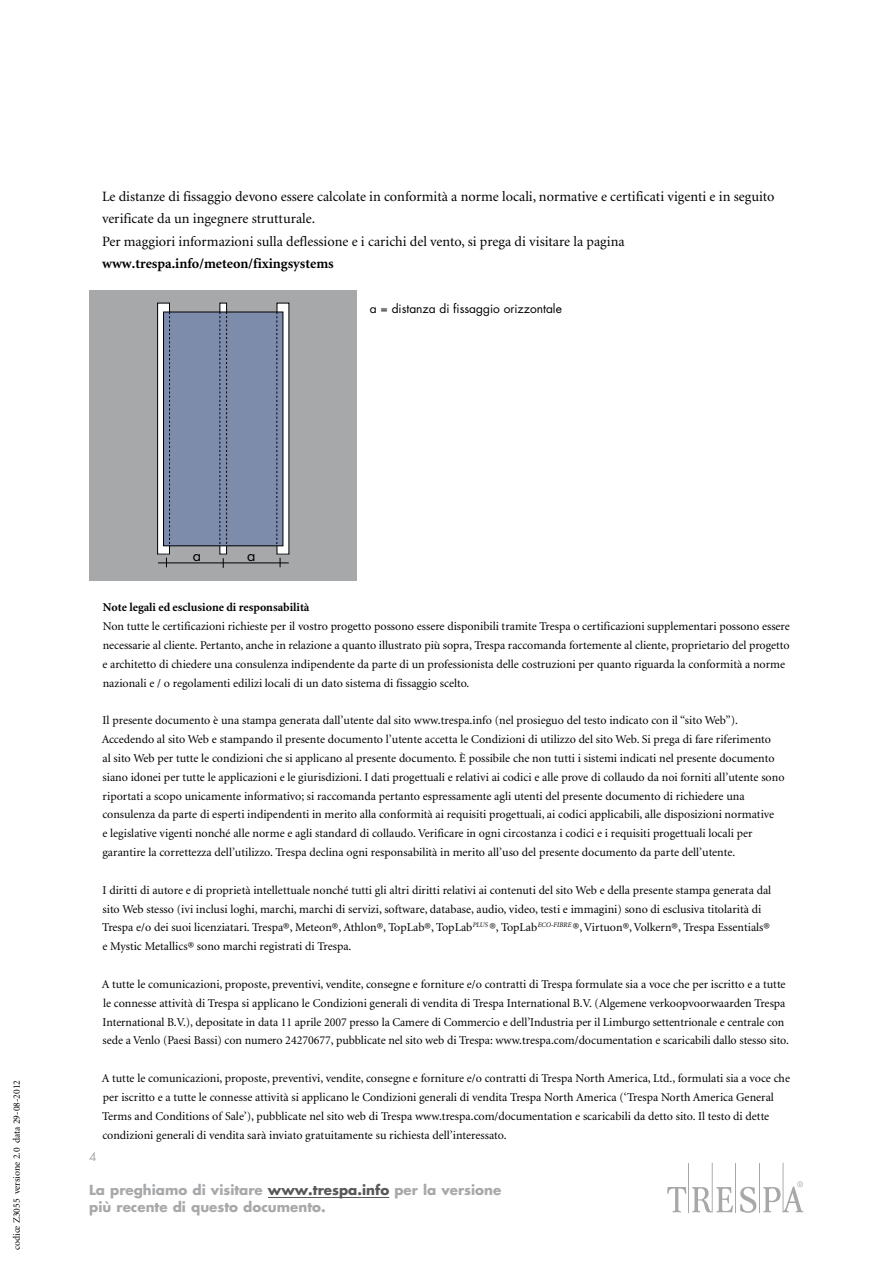
<style>
.page{position:relative;width:893px;height:1263px;background:#fff}
.page>*{position:absolute;margin:0;border:0;box-sizing:border-box;transform-origin:0 0}
.t1{font:14.55px "Futura";color:#000}
.t2{font:14.25px/22.4px "TR Minion";color:#000}
.t3{font:700 14.25px "TR Minion";color:#000}
.t4{font:700 13.5px/16.5px "TR Futura";color:#a7a8aa}
.t5{font:12px/18.9px "TR Minion";color:#000}
.t6{font:700 12px "TR Minion";color:#000}
.t7{font:12px "TR Futura";color:#000}
.t8{font:12px "TR Futura";color:#a7a8aa}
.t9{font:9.75px "TR Minion";color:#000}
.s1{color:#58585a}
</style>
<div class="page">
<hr style="left:759px;top:1163px;width:1px;height:49px;background:#a7a8aa">
<hr style="left:783px;top:1163px;width:1px;height:49px;background:#a7a8aa">
<hr style="left:735px;top:1163px;width:1px;height:49px;background:#a7a8aa">
<hr style="left:712px;top:1163px;width:1px;height:49px;background:#a7a8aa">
<hr style="left:688px;top:1163px;width:1px;height:49px;background:#a7a8aa">
<svg style="left:740px;top:1187px;width:16px;height:26px"></svg>
<svg style="left:667px;top:1187px;width:19px;height:25px"></svg>
<svg style="left:692px;top:1187px;width:41px;height:25px"></svg>
<svg style="left:763px;top:1181px;width:40px;height:31px"></svg>
<hr style="left:268px;top:1197px;width:121px;height:1px;background:#58585a">
<div style="left:89px;top:290px;width:268px;height:290px;background:#a7a8aa"></div>
<div style="left:220px;top:303px;width:7px;height:251px;background:#fff"></div>
<div style="left:220px;top:303px;width:7px;height:251px;border:1px solid #000"></div>
<svg style="left:279px;top:305px;width:8px;height:247px"></svg>
<div style="left:158px;top:303px;width:11px;height:251px;background:#fff"></div>
<div style="left:157px;top:303px;width:13px;height:251px;border:1px solid #000"></div>
<hr style="left:158px;top:563px;width:131px;height:1px;background:#000">
<svg style="left:163px;top:312px;width:120px;height:256px;background:#7c88a5"></svg>
<p class="t2" style="left:102px;top:186px;width:674px">Le distanze di fissaggio devono essere calcolate in conformità a norme locali, normative e certificati vigenti e in seguito verificate da un ingegnere strutturale.<br>Per maggiori informazioni sulla deflessione e i carichi del vento, si prega di visitare la pagina</p>
<p class="t3" style="left:102px;top:256px;width:233px">www.trespa.info/meteon/fixingsystems</p>
<p class="t7" style="left:370px;top:300px;width:193px">a = distanza di fissaggio orizzontale</p>
<p class="t9" style="left:12px;top:1250px;width:172px;rotate:-90deg">codice Z3055 versione 2.0 data 29-08-2012</p>
<p class="t1" style="left:193px;top:546px;width:10px">a</p>
<p class="t1" style="left:247px;top:546px;width:10px">a</p>
<p class="t6" style="left:103px;top:601px;width:208px">Note legali ed esclusione di responsabilità</p>
<p class="t5" style="left:102px;top:617px;width:689px">Non tutte le certificazioni richieste per il vostro progetto possono essere disponibili tramite Trespa o certificazioni supplementari possono essere necessarie al cliente. Pertanto, anche in relazione a quanto illustrato più sopra, Trespa raccomanda fortemente al cliente, proprietario del progetto e architetto di chiedere una consulenza indipendente da parte di un professionista delle costruzioni per quanto riguarda la conformità a norme nazionali e / o regolamenti edilizi locali di un dato sistema di fissaggio scelto.</p>
<p class="t5" style="left:102px;top:711px;width:684px">Il presente documento è una stampa generata dall’utente dal sito www.trespa.info (nel prosieguo del testo indicato con il “sito Web”).<br>Accedendo al sito Web e stampando il presente documento l’utente accetta le Condizioni di utilizzo del sito Web. Si prega di fare riferimento<br>al sito Web per tutte le condizioni che si applicano al presente documento. È possibile che non tutti i sistemi indicati nel presente documento siano idonei per tutte le applicazioni e le giurisdizioni. I dati progettuali e relativi ai codici e alle prove di collaudo da noi forniti all’utente sono riportati a scopo unicamente informativo; si raccomanda pertanto espressamente agli utenti del presente documento di richiedere una consulenza da parte di esperti indipendenti in merito alla conformità ai requisiti progettuali, ai codici applicabili, alle disposizioni normative<br>e legislative vigenti nonché alle norme e agli standard di collaudo. Verificare in ogni circostanza i codici e i requisiti progettuali locali per garantire la correttezza dell’utilizzo. Trespa declina ogni responsabilità in merito all’uso del presente documento da parte dell’utente.</p>
<p class="t5" style="left:102px;top:881px;width:670px">I diritti di autore e di proprietà intellettuale nonché tutti gli altri diritti relativi ai contenuti del sito Web e della presente stampa generata dal sito Web stesso (ivi inclusi loghi, marchi, marchi di servizi, software, database, audio, video, testi e immagini) sono di esclusiva titolarità di Trespa e/o dei suoi licenziatari. Trespa®, Meteon®, Athlon®, TopLab®, TopLab<sup>PLUS</sup> ®, TopLab<sup>ECO-FIBRE</sup> ®, Virtuon®, Volkern®, Trespa Essentials® e Mystic Metallics® sono marchi registrati di Trespa.</p>
<p class="t5" style="left:102px;top:975px;width:689px">A tutte le comunicazioni, proposte, preventivi, vendite, consegne e forniture e/o contratti di Trespa formulate sia a voce che per iscritto e a tutte le connesse attività di Trespa si applicano le Condizioni generali di vendita di Trespa International B.V. (Algemene verkoopvoorwaarden Trespa International B.V.), depositate in data 11 aprile 2007 presso la Camere di Commercio e dell’Industria per il Limburgo settentrionale e centrale con sede a Venlo (Paesi Bassi) con numero 24270677, pubblicate nel sito web di Trespa: www.trespa.com/documentation e scaricabili dallo stesso sito.</p>
<p class="t5" style="left:102px;top:1069px;width:690px">A tutte le comunicazioni, proposte, preventivi, vendite, consegne e forniture e/o contratti di Trespa North America, Ltd., formulati sia a voce che per iscritto e a tutte le connesse attività si applicano le Condizioni generali di vendita Trespa North America (‘Trespa North America General Terms and Conditions of Sale’), pubblicate nel sito web di Trespa www.trespa.com/documentation e scaricabili da detto sito. Il testo di dette condizioni generali di vendita sarà inviato gratuitamente su richiesta dell’interessato.</p>
<p class="t8" style="left:89px;top:1148px;width:9px">4</p>
<p class="t4" style="left:89px;top:1182px;width:413px">La preghiamo di visitare <span class="s1">www.trespa.info</span> per la versione più recente di questo documento.</p>
</div>
